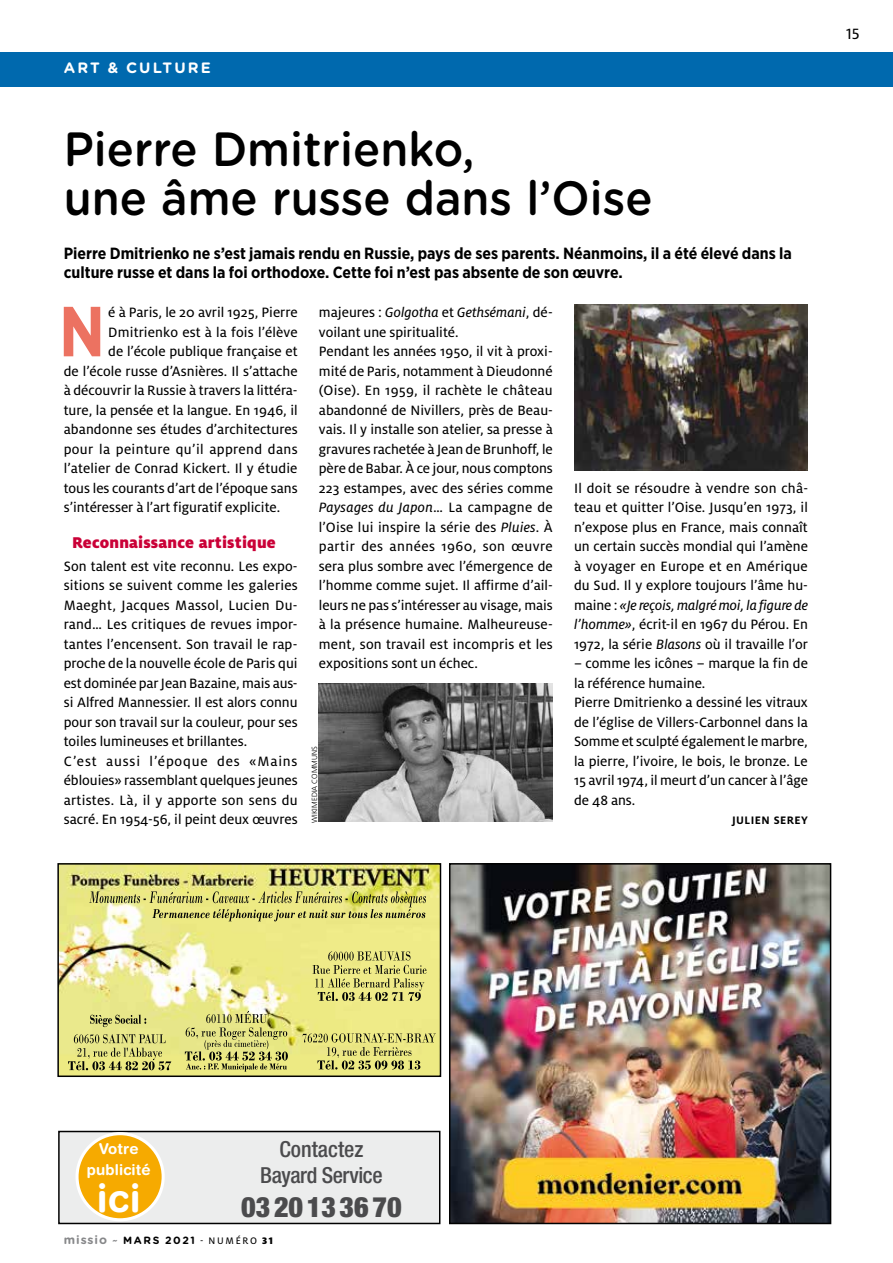
<style>
.page{position:relative;width:893px;height:1263px;background:#fff}
.page>*{position:absolute;margin:0;border:0;box-sizing:border-box;transform-origin:0 0}
.t1{font:700 70.65px "Gotham Narrow";color:#ec7261;scale:.95 1}
.t2{font:500 48px/49.5px "Gotham Rounded";color:#000;scale:.94 1}
.t3{font:700 39.3px "Helvetica Rounded";color:#fff}
.t4{font:900 condensed 28.2px "Helvetica Neue";color:#4b4b4d}
.t5{font:500 condensed 22.05px/26.5px "Helvetica Neue";letter-spacing:-.02em;color:#4b4b4d;text-align:center}
.t6{font:900 17.25px "Milo OT";letter-spacing:.01em;color:#ca0037}
.t7{font:16.5px "Milo OT Text";color:#000}
.t8{font:700 16.2px/19.5px "Gotham Narrow";color:#000}
.t9{font:15px/19.5px "Milo OT Text";color:#000}
.t10{font:15px "Milo OT Text Ita";color:#000}
.t11{font:15px "Milo OT Text";letter-spacing:.025em;color:#000}
.t12{font:700 15px/21px "Helvetica Rounded";letter-spacing:.01em;color:#fff;text-align:center}
.t13{font:700 15px "Gotham Rounded";letter-spacing:.14em;color:#fff}
.t14{font:700 12px "Milo OT";letter-spacing:.04em;color:#000}
.t15{font:700 10.5px "Gotham Rounded";letter-spacing:.15em;color:#000}
.t16{font:300 7.5px "Frutiger";color:#000}
.s1{font-family:"Milo OT Text"}
.s2{font-family:"Milo OT Text Ita"}
.s3{font-size:12px;color:#87888a}
.s4{font-style:italic;color:#87888a}
.s5{font-family:"Milo OT Text";font-weight:400}
.s6{font-family:"Milo OT";font-weight:900}
</style>
<div class="page">
<img style="left:319px;top:684px;width:234px;height:138px">
<img style="left:574px;top:304px;width:234px;height:166px">
<div style="left:0;top:52px;width:893px;height:34px;background:#0069ae"></div>
<img style="left:451px;top:865px;width:378px;height:357px">
<div style="left:449px;top:863px;width:382px;height:361px;border:1px solid #000"></div>
<div style="left:59px;top:1131px;width:381px;height:92px;background:#eceded"></div>
<div style="left:58px;top:1131px;width:382px;height:93px;border:1px solid #000"></div>
<div style="left:77px;top:1134px;width:86px;height:86px;background:#f6aa00;border-radius:50%"></div>
<div style="left:75px;top:1132px;width:90px;height:89px;border:3px solid #fff;border-radius:50%"></div>
<img style="left:59px;top:865px;width:380px;height:210px">
<div style="left:57px;top:863px;width:384px;height:214px;border:1px solid #000"></div>
<p class="t13" style="left:64px;top:57px;width:149px">ART &amp; CULTURE</p>
<h2 class="t2" style="left:64px;top:122px;width:628px">Pierre Dmitrienko,<br>une âme russe dans l’Oise</h2>
<p class="t8" style="left:64px;top:243px;width:729px">Pierre Dmitrienko ne s’est jamais rendu en Russie, pays de ses parents. Néanmoins, il a été élevé dans la culture russe et dans la foi orthodoxe. Cette foi n’est pas absente de son œuvre.</p>
<h1 class="t1" style="left:59px;top:286px;width:50px">N</h1>
<p class="t9" style="left:108px;top:303px;width:191px">é à Paris, le 20 avril 1925, Pierre</p>
<p class="t10" style="left:319px;top:304px;width:235px"><span class="s1">majeures :</span> Golgotha <span class="s1">et</span> Gethsémani<span class="s1">, dé-</span></p>
<p class="t9" style="left:319px;top:322px;width:236px">voilant une spiritualité.<br>Pendant les années 1950, il vit à proxi&shy;mité de Paris, notamment à Dieudonné (Oise). En 1959, il rachète le château abandonné de Nivillers, près de Beau&shy;vais. Il y installe son atelier, sa presse à gravures rachetée à Jean de Brunhoff, le père de Babar. À ce jour, nous comptons 223 estampes, avec des séries comme</p>
<p class="t10" style="left:319px;top:499px;width:235px">Paysages du Japon<span class="s1">… La campagne de</span></p>
<p class="t9" style="left:319px;top:517px;width:235px;text-align:justify">l’Oise lui inspire la série des <span class="s2">Pluies</span>. À partir des années 1960, son œuvre sera plus sombre avec l’émergence de l’homme comme sujet. Il affirme d’ail&shy;leurs ne pas s’intéresser au visage, mais à la présence humaine. Malheureuse&shy;ment, son travail est incompris et les expositions sont un échec.</p>
<p class="t9" style="left:108px;top:322px;width:191px">Dmitrienko est à la fois l’élève</p>
<p class="t9" style="left:108px;top:342px;width:191px">de l’école publique française et</p>
<p class="t9" style="left:64px;top:361px;width:235px">de l’école russe d’Asnières. Il s’attache</p>
<p class="t9" style="left:64px;top:381px;width:235px">à découvrir la Russie à travers la littéra-</p>
<p class="t9" style="left:64px;top:400px;width:235px">ture, la pensée et la langue. En 1946, il</p>
<p class="t9" style="left:64px;top:420px;width:235px">abandonne ses études d’architectures</p>
<p class="t11" style="left:64px;top:441px;width:235px">pour la peinture qu’il apprend dans</p>
<p class="t9" style="left:64px;top:459px;width:235px">l’atelier de Conrad Kickert. Il y étudie</p>
<p class="t9" style="left:64px;top:478px;width:235px">tous les courants d’art de l’époque sans</p>
<p class="t9" style="left:64px;top:498px;width:218px">s’intéresser à l’art figuratif explicite.</p>
<p class="t6" style="left:72px;top:533px;width:205px">Reconnaissance artistique</p>
<p class="t9" style="left:64px;top:556px;width:235px">Son talent est vite reconnu. Les expo&shy;sitions se suivent comme les galeries Maeght, Jacques Massol, Lucien Du&shy;rand… Les critiques de revues impor&shy;tantes l’encensent. Son travail le rap&shy;proche de la nouvelle école de Paris qui est dominée par Jean Bazaine, mais aus&shy;si Alfred Mannessier. Il est alors connu pour son travail sur la couleur, pour ses toiles lumineuses et brillantes.<br>C’est aussi l’époque des «Mains éblouies» rassemblant quelques jeunes artistes. Là, il y apporte son sens du sacré. En 1954-56, il peint deux œuvres</p>
<p class="t9" style="left:574px;top:478px;width:236px;text-align:justify">Il doit se résoudre à vendre son châ&shy;teau et quitter l’Oise. Jusqu’en 1973, il n’expose plus en France, mais connaît un certain succès mondial qui l’amène à voyager en Europe et en Amérique du Sud. Il y explore toujours l’âme hu-</p>
<p class="t10" style="left:574px;top:597px;width:235px"><span class="s1">maine :</span> «Je reçois, malgré moi, la figure de</p>
<p class="t9" style="left:574px;top:615px;width:235px"><span class="s2">l’homme»</span>, écrit-il en 1967 du Pérou. En<br>1972, la série <span class="s2">Blasons</span> où il travaille l’or</p>
<p class="t9" style="left:574px;top:654px;width:235px">– comme les icônes – marque la fin de la référence humaine.<br>Pierre Dmitrienko a dessiné les vitraux de l’église de Villers-Carbonnel dans la Somme et sculpté également le marbre, la pierre, l’ivoire, le bois, le bronze. Le 15 avril 1974, il meurt d’un cancer à l’âge de 48 ans.</p>
<p class="t16" style="left:310px;top:823px;width:78px;rotate:-90deg">WIKIMEDIA COMMUNS</p>
<p class="t14" style="left:732px;top:814px;width:77px">JULIEN SEREY</p>
<p class="t7" style="left:846px;top:24px;width:15px">15</p>
<p class="t12" style="left:87px;top:1138px;width:65px">Votre publicité</p>
<h3 class="t3" style="left:97px;top:1174px;width:45px">ici</h3>
<h3 class="t5" style="left:260px;top:1135px;width:124px">Contactez<br>Bayard Service</h3>
<h3 class="t4" style="left:241px;top:1189px;width:162px">0320133670</h3>
<p class="t15" style="left:64px;top:1232px;width:211px"><span class="s3">missio</span> <span class="s4">~</span> Mars 2021 <span class="s5">- NUMÉRO</span> <span class="s6">31</span></p>
</div>
